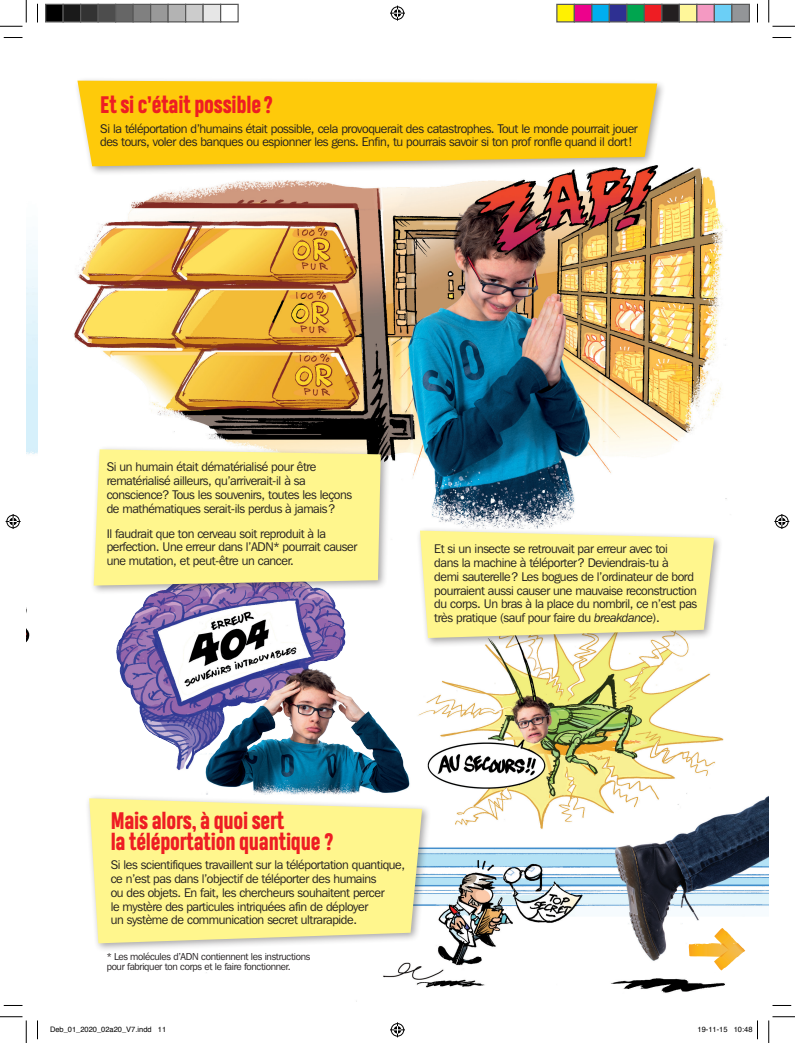
<style>
.page{position:relative;width:795px;height:1043px;background:#fff}
.page>*{position:absolute;margin:0;border:0;box-sizing:border-box;transform-origin:0 0}
.t1{font:800 22.5px/21.2px "Heading Pro";letter-spacing:-.01em;color:#ee1d23}
.t2{font:12.5px/13.8px "Franklin Gothic IT Cby BT";letter-spacing:-.03em;color:#231f20}
.t3{font:10px/10px "Franklin Gothic IT Cby BT";letter-spacing:-.03em;color:#231f20}
.t4{font:7.5px "Helvetica";color:#000}
.s1{font-style:italic}
</style>
<div class="page">
<img style="left:116px;top:595px;width:294px;height:192px">
<img style="left:74px;top:167px;width:653px;height:359px">
<div style="left:90px;top:445px;width:300px;height:150px;background:#231f20;opacity:.4"></div>
<div style="left:94px;top:449px;width:287px;height:136px;background:#fff68d"></div>
<img style="left:26px;top:607px;width:4px;height:36px">
<img style="left:418px;top:647px;width:306px;height:140px">
<img style="left:206px;top:787px;width:563px;height:215px">
<svg style="left:689px;top:927px;width:56px;height:43px"></svg>
<div style="left:85px;top:794px;width:347px;height:158px;background:#231f20;opacity:.4"></div>
<svg style="left:89px;top:798px;width:333px;height:145px;background:#fcf496"></svg>
<div style="left:74px;top:76px;width:593px;height:100px;background:#231f20;opacity:.4"></div>
<svg style="left:77px;top:81px;width:580px;height:85px;background:#fbcb1c"></svg>
<div style="left:416px;top:526px;width:307px;height:121px;background:#231f20;opacity:.4"></div>
<svg style="left:420px;top:530px;width:294px;height:108px;background:#fcf396"></svg>
<svg style="left:4px;top:37px;width:18px;height:1px"></svg>
<svg style="left:772px;top:37px;width:19px;height:1px"></svg>
<svg style="left:4px;top:1005px;width:18px;height:1px"></svg>
<svg style="left:772px;top:1005px;width:19px;height:1px"></svg>
<svg style="left:37px;top:4px;width:1px;height:18px"></svg>
<svg style="left:37px;top:1020px;width:1px;height:19px"></svg>
<svg style="left:757px;top:4px;width:1px;height:18px"></svg>
<svg style="left:0;top:0;width:27px;height:27px"></svg>
<svg style="left:0;top:1016px;width:27px;height:26px"></svg>
<svg style="left:769px;top:0;width:26px;height:27px"></svg>
<svg style="left:769px;top:1016px;width:26px;height:26px"></svg>
<svg style="left:390px;top:6px;width:15px;height:15px"></svg>
<svg style="left:390px;top:1022px;width:15px;height:15px"></svg>
<svg style="left:6px;top:514px;width:15px;height:15px"></svg>
<svg style="left:774px;top:514px;width:15px;height:15px"></svg>
<div style="left:46px;top:4px;width:17px;height:18px;background:#000"></div>
<div style="left:45px;top:4px;width:19px;height:18px;border:1px solid #595959"></div>
<div style="left:63px;top:4px;width:18px;height:18px;background:#1a1a1a"></div>
<div style="left:62px;top:4px;width:19px;height:18px;border:1px solid #595959"></div>
<div style="left:81px;top:4px;width:17px;height:18px;background:#333"></div>
<div style="left:80px;top:4px;width:19px;height:18px;border:1px solid #595959"></div>
<div style="left:98px;top:4px;width:18px;height:18px;background:#4d4d4d"></div>
<div style="left:98px;top:4px;width:18px;height:18px;border:1px solid #595959"></div>
<div style="left:116px;top:4px;width:17px;height:18px;background:#666"></div>
<div style="left:115px;top:4px;width:19px;height:18px;border:1px solid #595959"></div>
<div style="left:133px;top:4px;width:18px;height:18px;background:#808080"></div>
<div style="left:132px;top:4px;width:19px;height:18px;border:1px solid #595959"></div>
<div style="left:151px;top:4px;width:17px;height:18px;background:#999"></div>
<div style="left:150px;top:4px;width:19px;height:18px;border:1px solid #595959"></div>
<div style="left:168px;top:4px;width:18px;height:18px;background:#b3b3b3"></div>
<div style="left:168px;top:4px;width:18px;height:18px;border:1px solid #595959"></div>
<div style="left:186px;top:4px;width:17px;height:18px;background:#ccc"></div>
<div style="left:185px;top:4px;width:19px;height:18px;border:1px solid #595959"></div>
<div style="left:203px;top:4px;width:18px;height:18px;background:#e6e6e6"></div>
<div style="left:202px;top:4px;width:19px;height:18px;border:1px solid #595959"></div>
<div style="left:220px;top:4px;width:19px;height:18px;border:1px solid #595959"></div>
<div style="left:557px;top:4px;width:17px;height:18px;background:#fff101"></div>
<div style="left:556px;top:4px;width:19px;height:18px;border:1px solid #595959"></div>
<div style="left:574px;top:4px;width:18px;height:18px;background:#ed028c"></div>
<div style="left:574px;top:4px;width:18px;height:18px;border:1px solid #595959"></div>
<div style="left:592px;top:4px;width:17px;height:18px;background:#00aeef"></div>
<div style="left:591px;top:4px;width:19px;height:18px;border:1px solid #595959"></div>
<div style="left:609px;top:4px;width:18px;height:18px;background:#2e3092"></div>
<div style="left:609px;top:4px;width:19px;height:18px;border:1px solid #595959"></div>
<div style="left:627px;top:4px;width:17px;height:18px;background:#00a54f"></div>
<div style="left:626px;top:4px;width:19px;height:18px;border:1px solid #595959"></div>
<div style="left:644px;top:4px;width:18px;height:18px;background:#ee1d23"></div>
<div style="left:644px;top:4px;width:18px;height:18px;border:1px solid #595959"></div>
<div style="left:662px;top:4px;width:17px;height:18px;background:#231f20"></div>
<div style="left:661px;top:4px;width:19px;height:18px;border:1px solid #595959"></div>
<div style="left:679px;top:4px;width:18px;height:18px;background:#fff79a"></div>
<div style="left:679px;top:4px;width:19px;height:18px;border:1px solid #595959"></div>
<div style="left:697px;top:4px;width:17px;height:18px;background:#f499c2"></div>
<div style="left:696px;top:4px;width:19px;height:18px;border:1px solid #595959"></div>
<div style="left:714px;top:4px;width:18px;height:18px;background:#6bcff6"></div>
<div style="left:714px;top:4px;width:18px;height:18px;border:1px solid #595959"></div>
<div style="left:732px;top:4px;width:17px;height:18px;background:#939598"></div>
<div style="left:731px;top:4px;width:19px;height:18px;border:1px solid #595959"></div>
<svg style="left:757px;top:1020px;width:1px;height:19px"></svg>
<h1 class="t1" style="left:100px;top:95px;width:175px">Et si c’était possible?</h1>
<p class="t2" style="left:100px;top:121px;width:539px">Si la téléportation d’humains était possible, cela provoquerait des catastrophes. Tout le monde pourrait jouer des tours, voler des banques ou espionner les gens. Enfin, tu pourrais savoir si ton prof ronfle quand il dort!</p>
<p class="t2" style="left:107px;top:460px;width:247px">Si un humain était dématérialisé pour être rematérialisé ailleurs, qu’arriverait-il à sa conscience? Tous les souvenirs, toutes les leçons de mathématiques serait-ils perdus à jamais?</p>
<p class="t2" style="left:107px;top:526px;width:252px">Il faudrait que ton cerveau soit reproduit à la perfection. Une erreur dans l’ADN* pourrait causer une mutation, et peut-être un cancer.</p>
<p class="t2" style="left:434px;top:542px;width:264px">Et si un insecte se retrouvait par erreur avec toi<br>dans la machine à téléporter? Deviendrais-tu à<br>demi sauterelle? Les bogues de l’ordinateur de bord pourraient aussi causer une mauvaise reconstruction du corps. Un bras à la place du nombril, ce n’est pas très pratique (sauf pour faire du <span class="s1">breakdance</span>).</p>
<h1 class="t1" style="left:111px;top:810px;width:224px">Mais alors, à quoi sert<br>la téléportation quantique ?</h1>
<p class="t2" style="left:111px;top:858px;width:296px">Si les scientifiques travaillent sur la téléportation quantique, ce n’est pas dans l’objectif de téléporter des humains<br>ou des objets. En fait, les chercheurs souhaitent percer<br>le mystère des particules intriquées afin de déployer<br>un système de communication secret ultrarapide.</p>
<p class="t3" style="left:107px;top:951px;width:205px">* Les molécules d’ADN contiennent les instructions pour fabriquer ton corps et le faire fonctionner.</p>
<p class="t4" style="left:50px;top:1023px;width:118px">Deb_01_2020_02a20_V7.indd 11</p>
<p class="t4" style="left:698px;top:1023px;width:57px">19-11-15 10:48</p>
</div>
